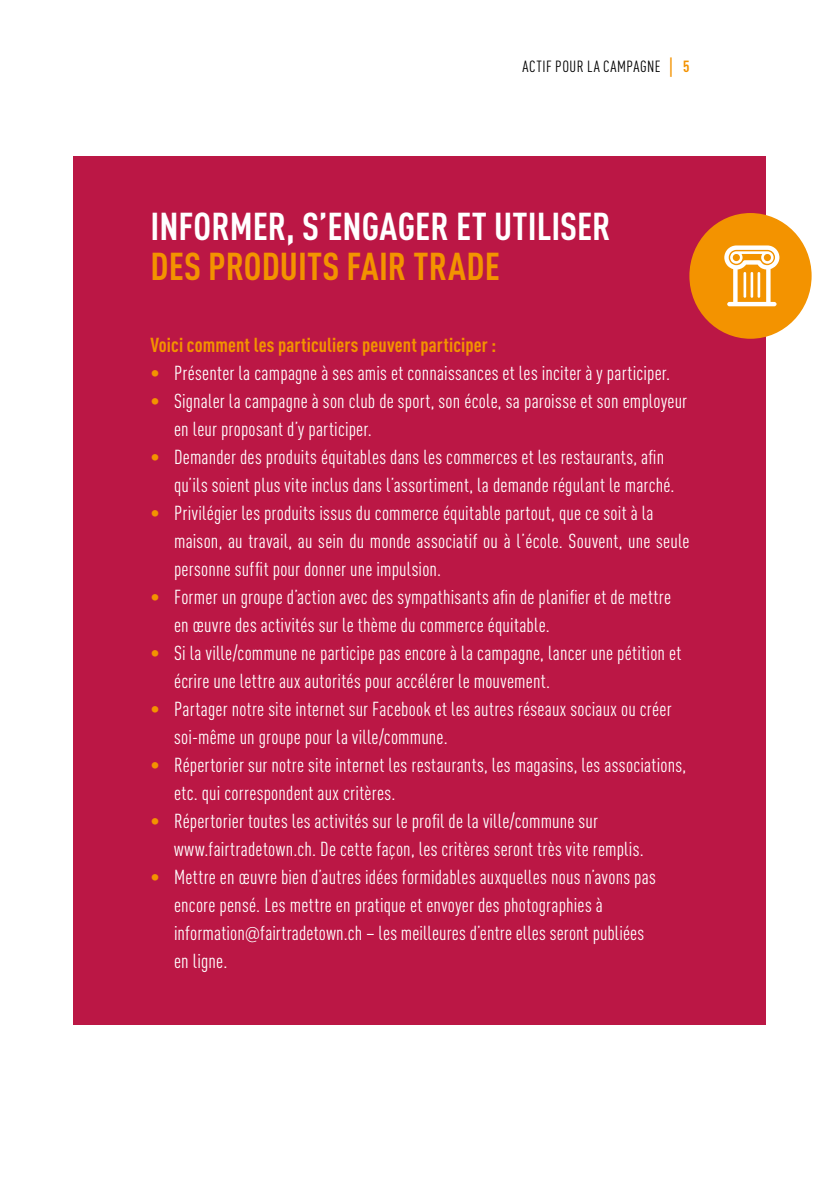
<style>
.page{position:relative;width:840px;height:1191px;background:#fff}
.page>*{position:absolute;margin:0;border:0;box-sizing:border-box;transform-origin:0 0}
.t1{font:700 condensed 38.4px "DINOT";color:#fff}
.t2{font:700 condensed 38.4px "DINOT";color:#f39300}
.t3{font:condensed 20px/28px "DINOT";letter-spacing:.015em;color:#fff}
.t4{font:700 condensed 20px "DINOT";letter-spacing:.01em;color:#f39300}
.t5{font:condensed 16px "DINOT";letter-spacing:.035em;color:#000}
.s1{font-family:"Arial";font-weight:700;font-stretch:normal;color:#f39200}
.s2{font-weight:700;color:#f39200}
.s3{color:#f39300}
.s4{font-family:"Benton Sans"}
</style>
<div class="page">
<div style="left:74px;top:156px;width:691px;height:868px;background:#bb1745"></div>
<div style="left:689px;top:213px;width:122px;height:126px;background:#f39300;border-radius:50%"></div>
<svg style="left:724px;top:245px;width:55px;height:61px"></svg>
<p class="t5" style="left:522px;top:57px;width:168px">ACTIF POUR LA CAMPAGNE <span class="s1">│</span> <span class="s2">5</span></p>
<h1 class="t1" style="left:150px;top:203px;width:461px">INFORMER, S’ENGAGER ET UTILISER</h1>
<h1 class="t2" style="left:150px;top:243px;width:350px">DES PRODUITS FAIR TRADE</h1>
<p class="t4" style="left:150px;top:333px;width:347px">VOICI COMMENT LES PARTICULIERS PEUVENT PARTICIPER :</p>
<p class="t3" style="left:150px;top:359px;width:521px"><span class="s3">•</span> Présenter la campagne à ses amis et connaissances et les inciter à y participer.</p>
<p class="t3" style="left:174px;top:387px;width:514px;text-indent:-24px"><span class="s3">•</span> Signaler la campagne à son club de sport, son école, sa paroisse et son employeur en leur proposant d’y participer.</p>
<p class="t3" style="left:174px;top:443px;width:501px;text-indent:-24px"><span class="s3">•</span> Demander des produits équitables dans les commerces et les restaurants, afin qu’ils soient plus vite inclus dans l’assortiment, la demande régulant le marché.</p>
<p class="t3" style="left:174px;top:499px;width:516px;text-indent:-24px"><span class="s3">•</span> Privilégier les produits issus du commerce équitable partout, que ce soit à la maison, au travail, au sein du monde associatif ou à l’école. Souvent, une seule personne suffit pour donner une impulsion.</p>
<p class="t3" style="left:174px;top:583px;width:498px;text-indent:-24px"><span class="s3">•</span> Former un groupe d’action avec des sympathisants afin de planifier et de mettre en œuvre des activités sur le thème du commerce équitable.</p>
<p class="t3" style="left:174px;top:639px;width:508px;text-indent:-24px"><span class="s3">•</span> Si la ville/commune ne participe pas encore à la campagne, lancer une pétition et écrire une lettre aux autorités pour accélérer le mouvement.</p>
<p class="t3" style="left:174px;top:695px;width:498px;text-indent:-24px"><span class="s3">•</span> Partager notre site internet sur Facebook et les autres réseaux sociaux ou créer soi-même un groupe pour la ville/commune.</p>
<p class="t3" style="left:174px;top:751px;width:513px;text-indent:-24px"><span class="s3">•</span> Répertorier sur notre site internet les restaurants, les magasins, les associations, etc. qui correspondent aux critères.</p>
<p class="t3" style="left:174px;top:807px;width:471px;text-indent:-24px"><span class="s3">•</span> Répertorier toutes les activités sur le profil de la ville/commune sur www.fairtradetown.ch. De cette façon, les critères seront très vite remplis.</p>
<p class="t3" style="left:174px;top:863px;width:483px;text-indent:-24px"><span class="s3">•</span> Mettre en œuvre bien d’autres idées formidables auxquelles nous n’avons pas encore pensé. Les mettre en pratique et envoyer des photographies à information<span class="s4">@</span>fairtradetown.ch – les meilleures d’entre elles seront publiées en ligne.</p>
</div>
